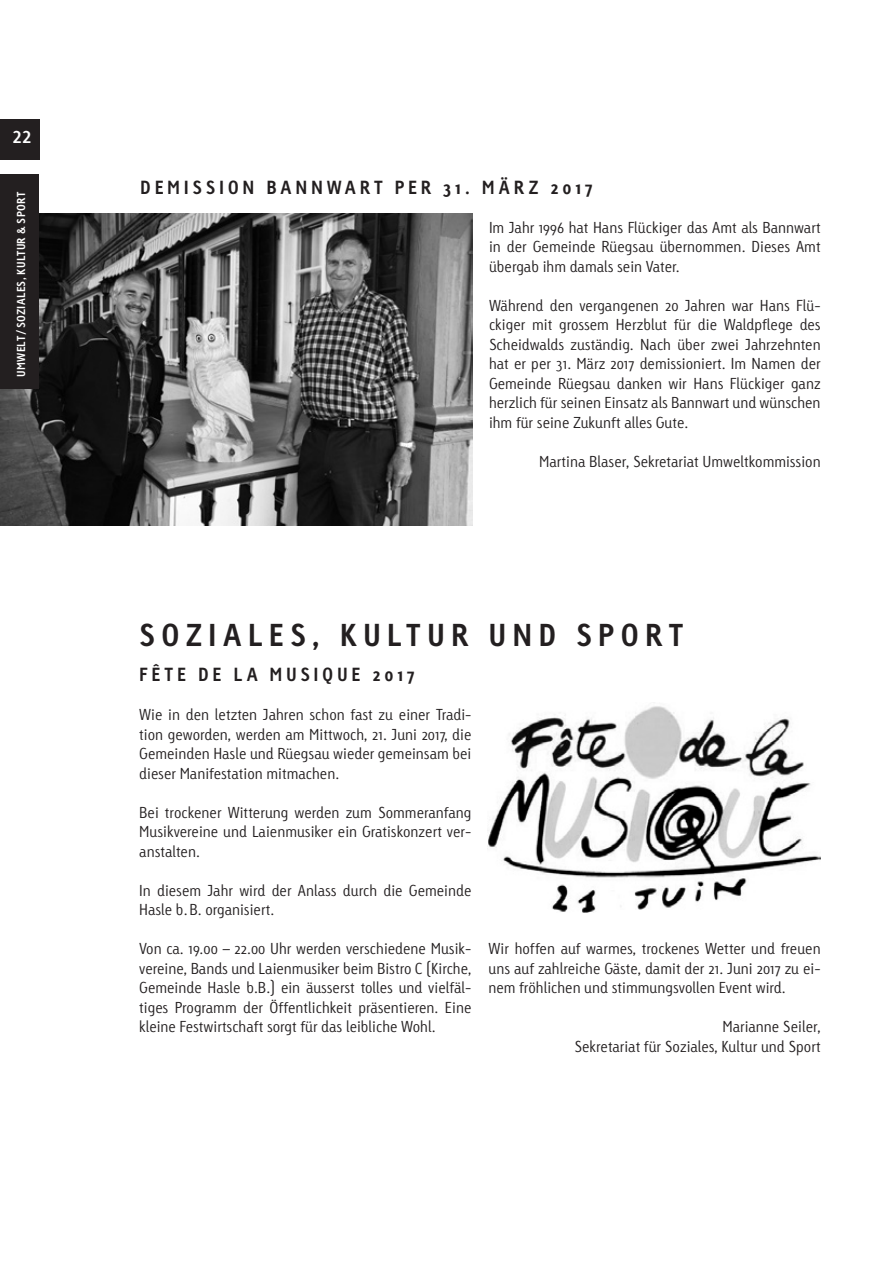
<style>
.page{position:relative;width:893px;height:1263px;background:#fff}
.page>*{position:absolute;margin:0;border:0;box-sizing:border-box;transform-origin:0 0}
.t1{font:700 30px "Linotype Tetria";letter-spacing:.2em;color:#231f20}
.t2{font:22.5px "Linotype Tetria";color:#fff}
.t3{font:700 18px "Linotype Tetria";letter-spacing:.205em;color:#231f20}
.t4{font:300 15px/19.5px "Linotype Tetria";color:#231f20;text-align:justify}
.t5{font:700 10.95px "Linotype Tetria";letter-spacing:.025em;color:#fff}
</style>
<div class="page">
<img style="left:0;top:213px;width:472px;height:312px">
<div style="left:0;top:119px;width:39px;height:40px;background:#231f20"></div>
<div style="left:0;top:174px;width:39px;height:215px;background:#231f20"></div>
<img style="left:487px;top:706px;width:334px;height:207px">
<h2 class="t2" style="left:12px;top:121px;width:20px">22</h2>
<p class="t5" style="left:14px;top:377px;width:186px;rotate:-90deg">UMWELT/SOZIALES, KULTUR &amp; SPORT</p>
<p class="t3" style="left:140px;top:176px;width:454px">DEMISSION BANNWART PER 31. MÄRZ 2017</p>
<p class="t4" style="left:489px;top:218px;width:333px">Im Jahr 1996 hat Hans Flückiger das Amt als Bannwart in der Gemeinde Rüegsau übernommen. Dieses Amt übergab ihm damals sein Vater.</p>
<p class="t4" style="left:489px;top:296px;width:333px">Während den vergangenen 20 Jahren war Hans Flü&shy;ckiger mit grossem Herzblut für die Waldpflege des Scheidwalds zuständig. Nach über zwei Jahrzehnten hat er per 31. März 2017 demissioniert. Im Namen der Gemeinde Rüegsau danken wir Hans Flückiger ganz herzlich für seinen Einsatz als Bannwart und wünschen ihm für seine Zukunft alles Gute.</p>
<p class="t4" style="left:539px;top:452px;width:283px">Martina Blaser, Sekretariat Umweltkommission</p>
<h1 class="t1" style="left:139px;top:616px;width:545px">SOZIALES, KULTUR UND SPORT</h1>
<p class="t3" style="left:139px;top:663px;width:277px">FÊTE DE LA MUSIQUE 2017</p>
<p class="t4" style="left:139px;top:705px;width:334px">Wie in den letzten Jahren schon fast zu einer Tradi&shy;tion geworden, werden am Mittwoch, 21. Juni 2017, die Gemeinden Hasle und Rüegsau wieder gemeinsam bei dieser Manifestation mitmachen.</p>
<p class="t4" style="left:139px;top:803px;width:334px">Bei trockener Witterung werden zum Sommeranfang Musikvereine und Laienmusiker ein Gratiskonzert ver&shy;anstalten.</p>
<p class="t4" style="left:139px;top:881px;width:334px">In diesem Jahr wird der Anlass durch die Gemeinde<br>Hasle b.B. organisiert.</p>
<p class="t4" style="left:139px;top:939px;width:334px">Von ca. 19.00 – 22.00 Uhr werden verschiedene Musik&shy;vereine, Bands und Laienmusiker beim Bistro C (Kirche, Gemeinde Hasle b.B.) ein äusserst tolles und vielfäl&shy;tiges Programm der Öffentlichkeit präsentieren. Eine kleine Festwirtschaft sorgt für das leibliche Wohl.</p>
<p class="t4" style="left:488px;top:939px;width:334px">Wir hoffen auf warmes, trockenes Wetter und freuen uns auf zahlreiche Gäste, damit der 21. Juni 2017 zu ei&shy;nem fröhlichen und stimmungsvollen Event wird.</p>
<p class="t4" style="left:574px;top:1017px;width:248px;text-align:right">Marianne Seiler,<br>Sekretariat für Soziales, Kultur und Sport</p>
</div>
